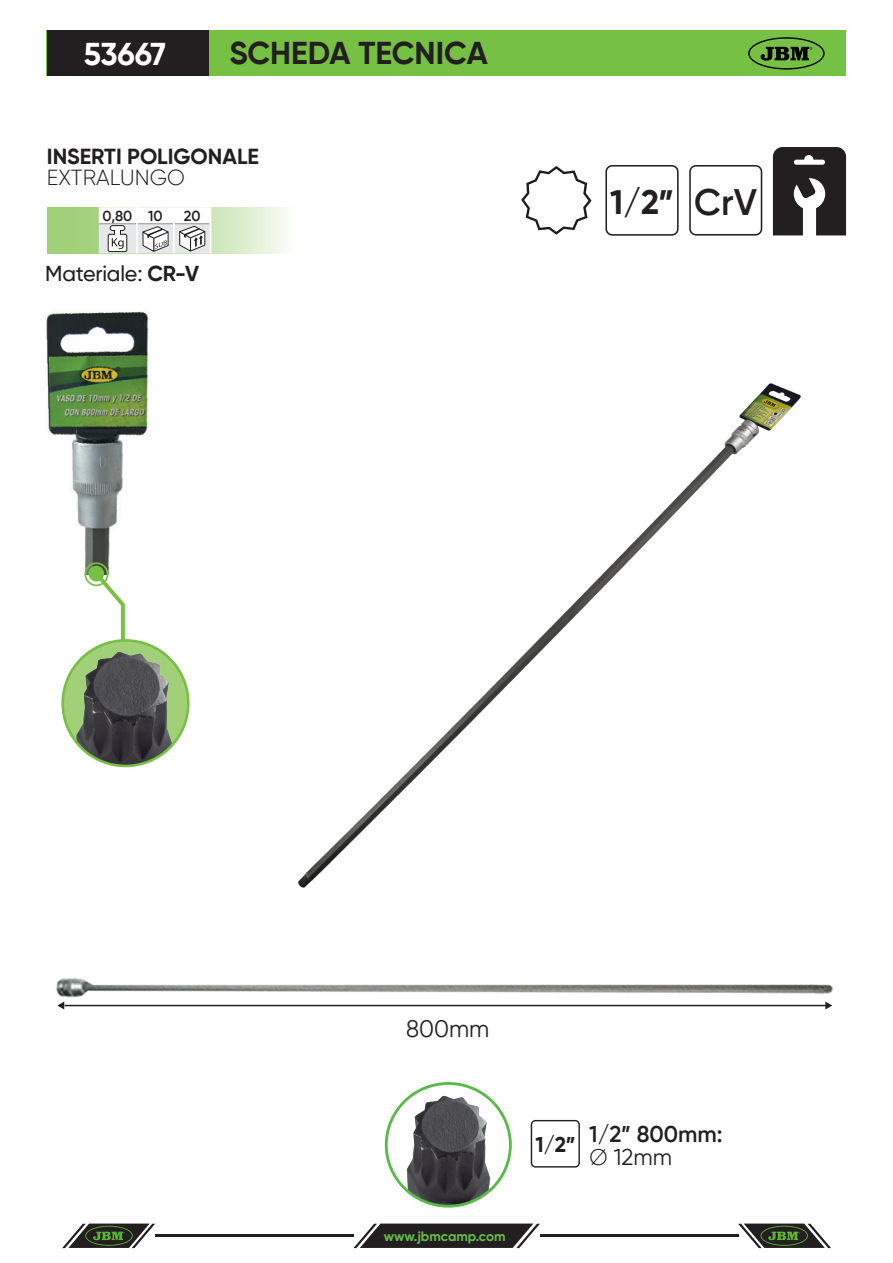
<style>
.page{position:relative;width:893px;height:1263px;background:#fff}
.page>*{position:absolute;margin:0;border:0;box-sizing:border-box;transform-origin:0 0}
.t1{font:600 36.9px "Gilroy";color:#231f20}
._1_2____recuadres{font:700 33.75px "Gilroy";color:#231f20}
.t2{font:700 31.5px "Gilroy";letter-spacing:-.005em;color:#231f20}
.t3{font:700 31.5px "Gilroy";letter-spacing:-.01em;color:#fff}
.Descripcions_recuadr{font:23.7px "Gilroy";color:#231f20}
.t4{font:600 22.8px/22.8px "Gilroy";color:#231f20}
.TÍTULO{font:700 21.75px "Gilroy";color:#231f20}
.TÍTULO-2{font:300 21.75px "Gilroy";color:#231f20}
.t5{font:500 21.6px "Gilroy";letter-spacing:-.01em;color:#231f20}
.t6{font:700 21.3px "Gilroy";color:#231f20}
.info_peso_y_cantidad{font:600 14.4px "Gilroy";color:#231f20}
.t7{font:700 13.5px "Gilroy";color:#65bc46}
.s1{font-weight:700}
.s2{font-weight:300;font-size:22.5px}
.s3{font-weight:400}
</style>
<div class="page">
<hr style="left:155px;top:1234px;width:198px;height:3px;background:#231f20">
<hr style="left:540px;top:1234px;width:198px;height:3px;background:#231f20">
<svg style="left:353px;top:1223px;width:187px;height:25px;background:#484546"></svg>
<svg style="left:62px;top:1223px;width:93px;height:25px"></svg>
<svg style="left:738px;top:1223px;width:93px;height:25px"></svg>
<svg style="left:47px;top:31px;width:799px;height:45px;background:#629b3a"></svg>
<img style="left:298px;top:383px;width:503px;height:505px">
<div style="left:689px;top:165px;width:73px;height:71px;border:2px solid #231f20;border-radius:6px"></div>
<svg style="left:773px;top:147px;width:73px;height:88px"></svg>
<div style="left:605px;top:165px;width:74px;height:71px;border:2px solid #231f20;border-radius:6px"></div>
<img style="left:404px;top:1096px;width:88px;height:110px">
<div style="left:385px;top:1082px;width:127px;height:125px;border:3px solid #58ba49;border-radius:50%"></div>
<div style="left:531px;top:1120px;width:49px;height:47px;border:1px solid #231f20;border-radius:4px"></div>
<svg style="left:47px;top:207px;width:239px;height:46px"></svg>
<svg style="left:521px;top:166px;width:70px;height:69px"></svg>
<hr style="left:65px;top:1005px;width:761px;height:1px;background:#231f20">
<svg style="left:57px;top:1001px;width:7px;height:8px"></svg>
<svg style="left:825px;top:1001px;width:7px;height:8px"></svg>
<img style="left:46px;top:311px;width:103px;height:263px">
<img style="left:55px;top:977px;width:778px;height:21px">
<div style="left:85px;top:562px;width:23px;height:24px;border:2px solid #76c043;border-radius:50%"></div>
<svg style="left:91px;top:568px;width:36px;height:78px"></svg>
<div style="left:88px;top:566px;width:16px;height:15px;background:#76c043;border-radius:50%"></div>
<div style="left:63px;top:640px;width:125px;height:126px;background:#a1d079;border-radius:50%"></div>
<img style="left:74px;top:651px;width:102px;height:115px">
<div style="left:61px;top:639px;width:129px;height:128px;border:3px solid #76c043;border-radius:50%"></div>
<p class="t3" style="left:84px;top:34px;width:84px">53667</p>
<p class="t2" style="left:229px;top:33px;width:260px">SCHEDA TECNICA</p>
<p class="TÍTULO" style="left:47px;top:143px;width:214px">INSERTI POLIGONALE</p>
<p class="TÍTULO-2" style="left:47px;top:164px;width:139px">EXTRALUNGO</p>
<p class="info_peso_y_cantidad" style="left:103px;top:207px;width:31px">0,80</p>
<p class="info_peso_y_cantidad" style="left:148px;top:207px;width:16px">10</p>
<p class="info_peso_y_cantidad" style="left:184px;top:207px;width:18px">20</p>
<p class="t5" style="left:45px;top:260px;width:155px">Materiale: <span class="s1">CR-V</span></p>
<p class="_1_2____recuadres" style="left:610px;top:181px;width:65px">1/2”</p>
<p class="t1" style="left:694px;top:179px;width:64px">CrV</p>
<p class="Descripcions_recuadr" style="left:406px;top:1014px;width:85px">800mm</p>
<p class="t7" style="left:384px;top:1228px;width:123px">www.jbmcamp.com</p>
<p class="t6" style="left:535px;top:1131px;width:42px">1/2”</p>
<p class="t4" style="left:589px;top:1123px;width:135px">1/2” 800mm:<br><span class="s2">Ø</span> <span class="s3">12mm</span></p>
</div>
